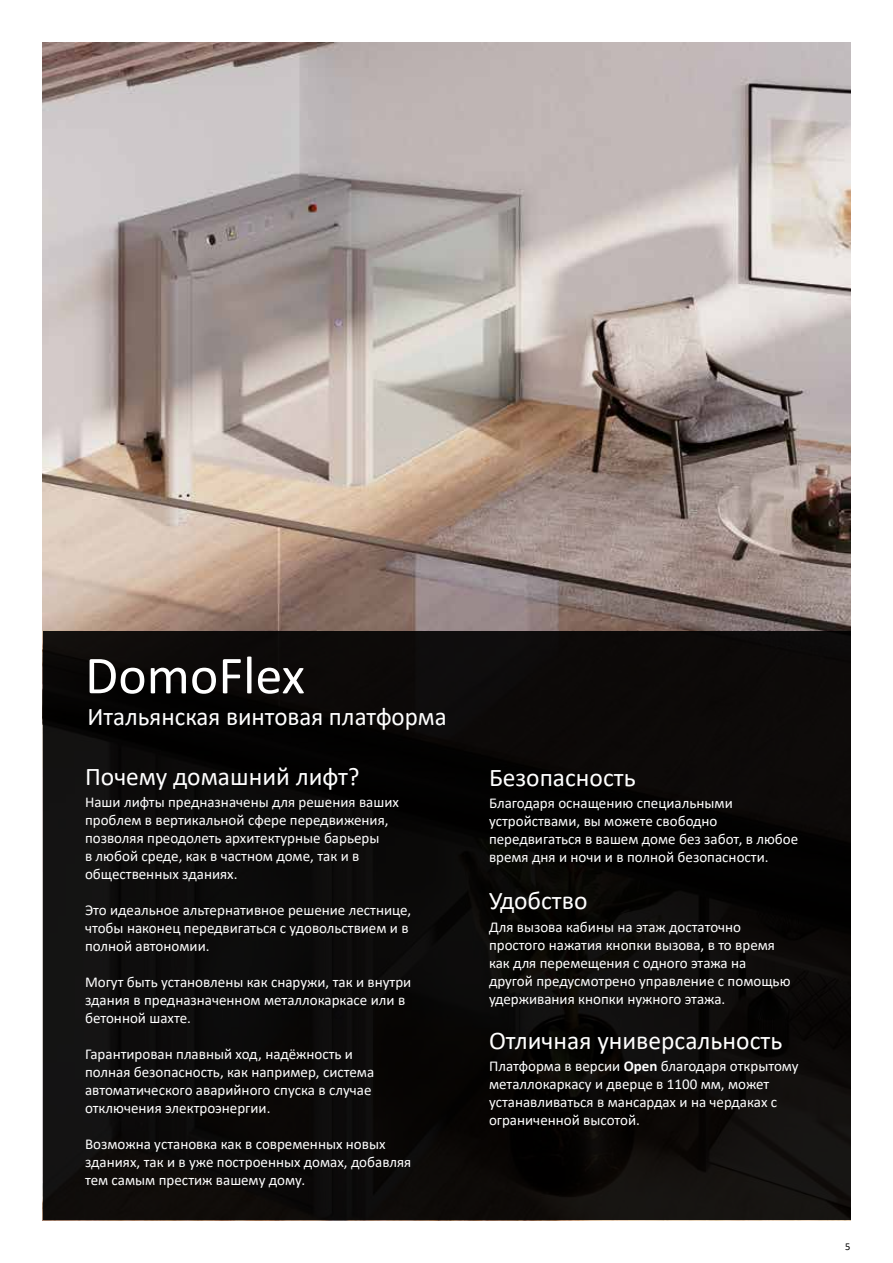
<style>
.page{position:relative;width:893px;height:1263px;background:#fff}
.page>*{position:absolute;margin:0;border:0;box-sizing:border-box;transform-origin:0 0}
.t1{font:54px "Calibri";color:#fff}
.t2{font:25.5px "Calibri";color:#fff}
.t3{font:15px/18px "Calibri";color:#fff}
.t4{font:10.5px "Calibri";color:#000}
.s1{font-weight:700}
</style>
<div class="page">
<img style="left:43px;top:43px;width:807px;height:588px">
<svg style="left:43px;top:631px;width:807px;height:589px;background:#0b0908"></svg>
<h1 class="t1" style="left:85px;top:638px;width:221px">DomoFlex</h1>
<h2 class="t2" style="left:87px;top:699px;width:361px">Итальянская винтовая платформа</h2>
<h2 class="t2" style="left:85px;top:758px;width:276px">Почему домашний лифт?</h2>
<p class="t3" style="left:85px;top:792px;width:315px">Наши лифты предназначены для решения ваших проблем в вертикальной сфере передвижения, позволяя преодолеть архитектурные барьеры<br>в любой среде, как в частном доме, так и в общественных зданиях.</p>
<p class="t3" style="left:85px;top:900px;width:328px">Это идеальное альтернативное решение лестнице, чтобы наконец передвигаться с удовольствием и в полной автономии.</p>
<p class="t3" style="left:85px;top:972px;width:328px">Могут быть установлены как снаружи, так и внутри здания в предназначенном металлокаркасе или в бетонной шахте.</p>
<p class="t3" style="left:85px;top:1044px;width:291px">Гарантирован плавный ход, надёжность и полная безопасность, как например, система автоматического аварийного спуска в случае отключения электроэнергии.</p>
<p class="t3" style="left:85px;top:1134px;width:328px">Возможна установка как в современных новых зданиях, так и в уже построенных домах, добавляя тем самым престиж вашему дому.</p>
<h2 class="t2" style="left:489px;top:759px;width:148px">Безопасность</h2>
<p class="t3" style="left:489px;top:794px;width:311px">Благодаря оснащению специальными устройствами, вы можете свободно передвигаться в вашем доме без забот, в любое время дня и ночи и в полной безопасности.</p>
<h2 class="t2" style="left:489px;top:883px;width:100px">Удобство</h2>
<p class="t3" style="left:489px;top:917px;width:303px">Для вызова кабины на этаж достаточно простого нажатия кнопки вызова, в то время как для перемещения с одного этажа на другой предусмотрено управление с помощью удерживания кнопки нужного этажа.</p>
<h2 class="t2" style="left:489px;top:1023px;width:295px">Отличная универсальность</h2>
<p class="t3" style="left:489px;top:1057px;width:311px">Платформа в версии <span class="s1">Open</span> благодаря открытому металлокаркасу и дверце в 1100 мм, может устанавливаться в мансардах и на чердаках с ограниченной высотой.</p>
<p class="t4" style="left:845px;top:1239px;width:7px">5</p>
</div>
